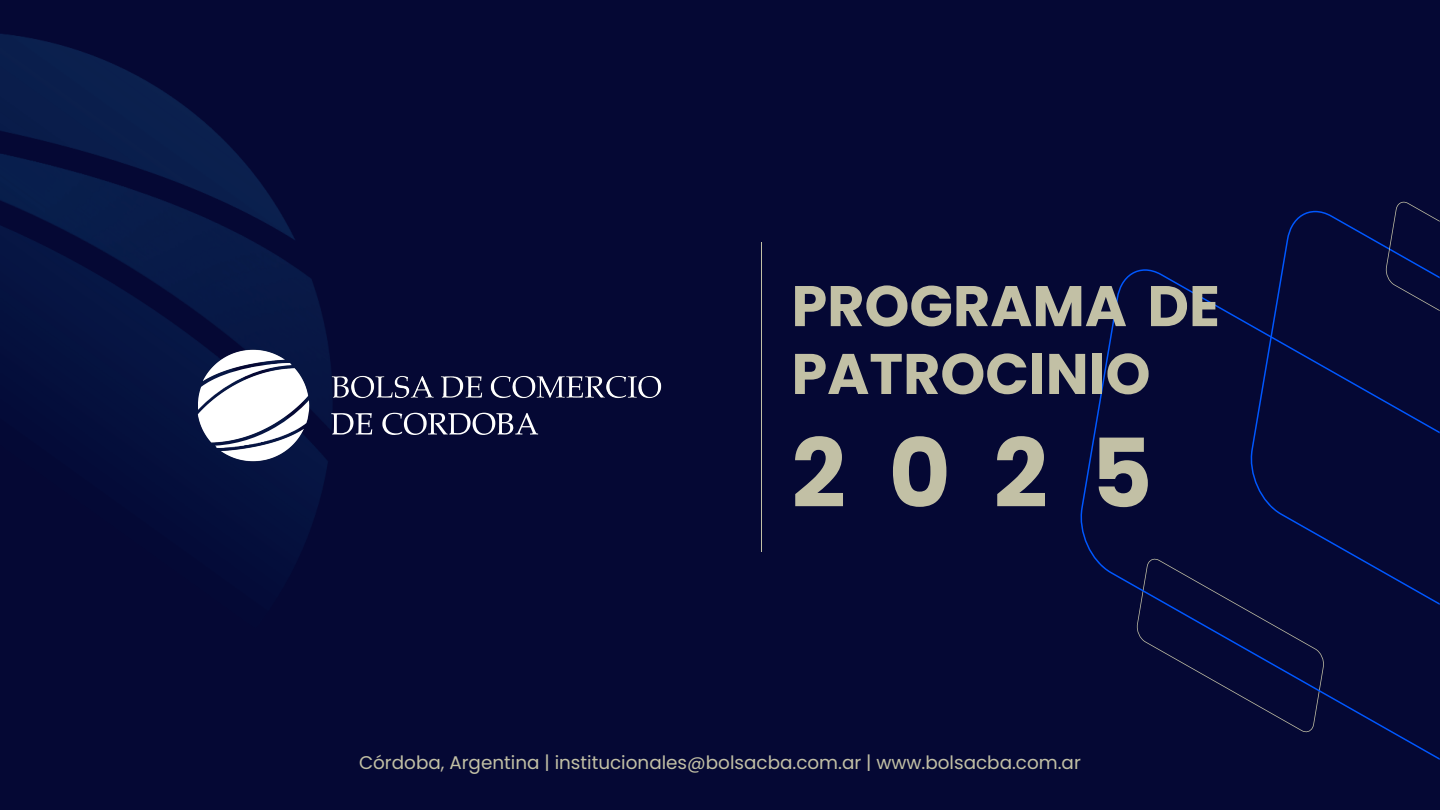
<style>
.page{position:relative;width:1440px;height:810px;background:#050834}
.page>*{position:absolute;margin:0;border:0;box-sizing:border-box;transform-origin:0 0}
.t1{font:700 95.1px "Poppins";color:#c2c0a5}
.t2{font:700 57.2px/67.9px "Poppins";color:#c2c0a5}
.t3{font:18.4px "Poppins";color:#c2c0a5}
</style>
<div class="page">
<hr style="left:761px;top:242px;width:1px;height:309px;background:#c2c0a5">
<img style="left:0;top:34px;width:332px;height:496px">
<svg style="left:331px;top:413px;width:41px;height:22px"></svg>
<img style="left:329px;top:372px;width:153px;height:30px">
<svg style="left:382px;top:413px;width:156px;height:22px"></svg>
<img style="left:490px;top:375px;width:172px;height:24px">
<img style="left:195px;top:346px;width:117px;height:119px">
<svg style="left:1281px;top:211px;width:105px;height:58px"></svg>
<svg style="left:1386px;top:202px;width:54px;height:67px"></svg>
<svg style="left:1080px;top:269px;width:360px;height:491px"></svg>
<p class="t2" style="left:792px;top:272px;width:430px">PROGRAMA DE<br>PATROCINIO</p>
<p class="t1" style="left:792px;top:407px;width:362px">2025</p>
<p class="t3" style="left:359px;top:750px;width:723px">Córdoba, Argentina | institucionales@bolsacba.com.ar | www.bolsacba.com.ar</p>
</div>
